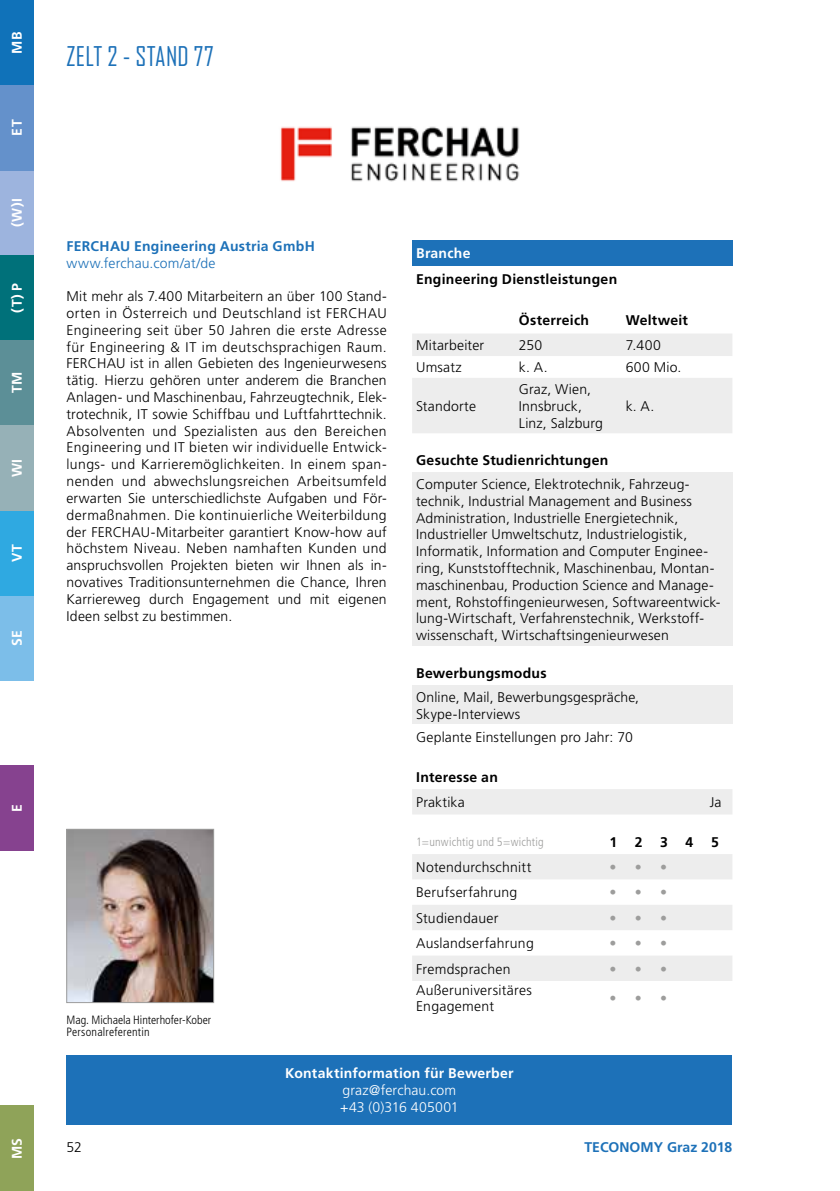
<style>
.page{position:relative;width:840px;height:1191px;background:#fff}
.page>*{position:absolute;margin:0;border:0;box-sizing:border-box;transform-origin:0 0}
.t1{font:26px "Agency FB";letter-spacing:.01em;color:#1d71b8}
.t2{font:300 14px/16.8px "Frutiger LT Std";letter-spacing:.01em;color:#000}
.t3{font:700 14px "Frutiger LT Std";letter-spacing:.02em;color:#000}
.t4{font:700 14px "Frutiger LT Std";letter-spacing:.02em;color:#fff}
.t5{font:700 14px "Frutiger LT Std";letter-spacing:.015em;color:#1d71b8}
.t6{font:300 14px/16.8px "Frutiger LT Std";letter-spacing:.005em;color:#fff}
.t7{font:300 14px "Frutiger LT Std";letter-spacing:.01em;color:#1d71b8}
.t8{font:300 14px "Frutiger LT Std";color:#9d9d9c}
.t9{font:300 condensed 12px/12px "Frutiger LT Std";letter-spacing:.005em;color:#000}
.t10{font:300 condensed 12px "Frutiger LT Std";letter-spacing:.02em;color:#9d9d9c}
</style>
<div class="page">
<div style="left:66px;top:1055px;width:666px;height:69px;background:#1d71b8"></div>
<svg style="left:412px;top:334px;width:320px;height:99px"></svg>
<div style="left:412px;top:473px;width:320px;height:173px;background:#ededed"></div>
<div style="left:412px;top:685px;width:320px;height:39px;background:#ededed"></div>
<div style="left:412px;top:240px;width:320px;height:26px;background:#1d71b8"></div>
<svg style="left:412px;top:854px;width:320px;height:127px;fill:#ededed"></svg>
<div style="left:412px;top:789px;width:320px;height:25px;background:#ededed"></div>
<img style="left:280px;top:126px;width:240px;height:56px">
<div style="left:0;top:0;width:33px;height:85px;background:#1072b9"></div>
<div style="left:0;top:170px;width:33px;height:85px;background:#9db4de"></div>
<div style="left:0;top:85px;width:33px;height:85px;background:#6491cb"></div>
<div style="left:0;top:595px;width:33px;height:85px;background:#7cbee9"></div>
<div style="left:0;top:510px;width:33px;height:85px;background:#2fa9e1"></div>
<div style="left:0;top:255px;width:33px;height:85px;background:#00717a"></div>
<div style="left:0;top:340px;width:33px;height:85px;background:#5c8f97"></div>
<div style="left:0;top:425px;width:33px;height:85px;background:#96b1b7"></div>
<div style="left:0;top:765px;width:33px;height:85px;background:#86428f"></div>
<div style="left:0;top:1106px;width:33px;height:85px;background:#8fa359"></div>
<img style="left:68px;top:831px;width:144px;height:169px">
<div style="left:66px;top:829px;width:148px;height:173px;border:1px solid #9d9d9c"></div>
<p class="t4" style="left:9px;top:54px;width:24px;rotate:-90deg">MB</p>
<p class="t4" style="left:9px;top:136px;width:18px;rotate:-90deg">ET</p>
<p class="t4" style="left:9px;top:227px;width:30px;rotate:-90deg">(W)I</p>
<p class="t4" style="left:9px;top:313px;width:32px;rotate:-90deg">(T) P</p>
<p class="t4" style="left:9px;top:393px;width:23px;rotate:-90deg">TM</p>
<p class="t4" style="left:9px;top:477px;width:20px;rotate:-90deg">WI</p>
<p class="t4" style="left:9px;top:562px;width:19px;rotate:-90deg">VT</p>
<p class="t4" style="left:9px;top:646px;width:17px;rotate:-90deg">SE</p>
<p class="t4" style="left:9px;top:812px;width:9px;rotate:-90deg">E</p>
<p class="t4" style="left:9px;top:1159px;width:23px;rotate:-90deg">MS</p>
<h1 class="t1" style="left:66px;top:41px;width:148px">ZELT 2 - STAND 77</h1>
<p class="t5" style="left:66px;top:238px;width:250px">FERCHAU Engineering Austria GmbH</p>
<p class="t7" style="left:66px;top:255px;width:150px">www.ferchau.com/at/de</p>
<p class="t2" style="left:66px;top:288px;width:321px;text-align:justify">Mit mehr als 7.400 Mitarbeitern an über 100 Stand&shy;orten in Österreich und Deutschland ist FERCHAU Engineering seit über 50 Jahren die erste Adresse für Engineering &amp; IT im deutschsprachigen Raum.<br>FERCHAU ist in allen Gebieten des Ingenieurwesens tätig. Hierzu gehören unter anderem die Branchen Anlagen- und Maschinenbau, Fahrzeugtechnik, Elek&shy;trotechnik, IT sowie Schiffbau und Luftfahrttechnik.<br>Absolventen und Spezialisten aus den Bereichen Engineering und IT bieten wir individuelle Entwick&shy;lungs- und Karrieremöglichkeiten. In einem span&shy;nenden und abwechslungsreichen Arbeitsumfeld erwarten Sie unterschiedlichste Aufgaben und För&shy;dermaßnahmen. Die kontinuierliche Weiterbildung der FERCHAU-Mitarbeiter garantiert Know-how auf höchstem Niveau. Neben namhaften Kunden und anspruchsvollen Projekten bieten wir Ihnen als in&shy;novatives Traditionsunternehmen die Chance, Ihren Karriereweg durch Engagement und mit eigenen Ideen selbst zu bestimmen.</p>
<p class="t9" style="left:66px;top:1013px;width:146px">Mag. Michaela Hinterhofer-Kober<br>Personalreferentin</p>
<p class="t4" style="left:416px;top:245px;width:56px">Branche</p>
<p class="t3" style="left:416px;top:270px;width:202px">Engineering Dienstleistungen</p>
<p class="t3" style="left:518px;top:311px;width:72px">Österreich</p>
<p class="t3" style="left:625px;top:311px;width:64px">Weltweit</p>
<p class="t2" style="left:416px;top:337px;width:70px">Mitarbeiter</p>
<p class="t2" style="left:518px;top:337px;width:25px">250</p>
<p class="t2" style="left:625px;top:337px;width:37px">7.400</p>
<p class="t2" style="left:416px;top:359px;width:47px">Umsatz</p>
<p class="t2" style="left:518px;top:359px;width:30px">k. A.</p>
<p class="t2" style="left:625px;top:359px;width:57px">600 Mio.</p>
<p class="t2" style="left:416px;top:398px;width:61px">Standorte</p>
<p class="t2" style="left:518px;top:381px;width:86px">Graz, Wien,<br>Innsbruck,<br>Linz, Salzburg</p>
<p class="t2" style="left:625px;top:398px;width:30px">k. A.</p>
<p class="t3" style="left:416px;top:452px;width:194px">Gesuchte Studienrichtungen</p>
<p class="t2" style="left:416px;top:476px;width:306px">Computer Science, Elektrotechnik, Fahrzeug&shy;technik, Industrial Management and Business Administration, Industrielle Energietechnik, Industrieller Umweltschutz, Industrielogistik, Informatik, Information and Computer Enginee&shy;ring, Kunststofftechnik, Maschinenbau, Montan&shy;maschinenbau, Production Science and Manage&shy;ment, Rohstoffingenieurwesen, Softwareentwick&shy;lung-Wirtschaft, Verfahrenstechnik, Werkstoff&shy;wissenschaft, Wirtschaftsingenieurwesen</p>
<p class="t3" style="left:416px;top:665px;width:132px">Bewerbungsmodus</p>
<p class="t2" style="left:416px;top:688px;width:224px">Online, Mail, Bewerbungsgespräche,<br>Skype-Interviews</p>
<p class="t2" style="left:416px;top:729px;width:218px">Geplante Einstellungen pro Jahr: 70</p>
<p class="t3" style="left:416px;top:768px;width:83px">Interesse an</p>
<p class="t2" style="left:416px;top:794px;width:50px">Praktika</p>
<p class="t2" style="left:709px;top:794px;width:13px">Ja</p>
<p class="t10" style="left:416px;top:835px;width:129px">1=unwichtig und 5=wichtig</p>
<p class="t3" style="left:609px;top:833px;width:9px">1</p>
<p class="t3" style="left:634px;top:833px;width:9px">2</p>
<p class="t3" style="left:659px;top:833px;width:9px">3</p>
<p class="t3" style="left:685px;top:833px;width:9px">4</p>
<p class="t3" style="left:710px;top:833px;width:9px">5</p>
<p class="t2" style="left:416px;top:859px;width:117px">Notendurchschnitt</p>
<p class="t8" style="left:609px;top:859px;width:34px">• •</p>
<p class="t8" style="left:659px;top:859px;width:8px">•</p>
<p class="t2" style="left:416px;top:884px;width:103px">Berufserfahrung</p>
<p class="t8" style="left:609px;top:884px;width:34px">• •</p>
<p class="t8" style="left:659px;top:884px;width:8px">•</p>
<p class="t2" style="left:416px;top:909px;width:84px">Studiendauer</p>
<p class="t8" style="left:609px;top:910px;width:34px">• •</p>
<p class="t8" style="left:659px;top:910px;width:8px">•</p>
<p class="t2" style="left:416px;top:935px;width:119px">Auslandserfahrung</p>
<p class="t8" style="left:609px;top:935px;width:34px">• •</p>
<p class="t8" style="left:659px;top:935px;width:8px">•</p>
<p class="t2" style="left:416px;top:960px;width:96px">Fremdsprachen</p>
<p class="t8" style="left:609px;top:960px;width:34px">• •</p>
<p class="t8" style="left:659px;top:960px;width:8px">•</p>
<p class="t2" style="left:416px;top:982px;width:117px;line-height:16px">Außeruniversitäres<br>Engagement</p>
<p class="t8" style="left:609px;top:990px;width:34px">• •</p>
<p class="t8" style="left:659px;top:990px;width:8px">•</p>
<p class="t4" style="left:285px;top:1065px;width:230px">Kontaktinformation für Bewerber</p>
<p class="t6" style="left:340px;top:1082px;width:120px">graz@ferchau.com +43 (0)316 405001</p>
<p class="t2" style="left:66px;top:1138px;width:17px">52</p>
<p class="t5" style="left:584px;top:1138px;width:149px">TECONOMY Graz 2018</p>
</div>
